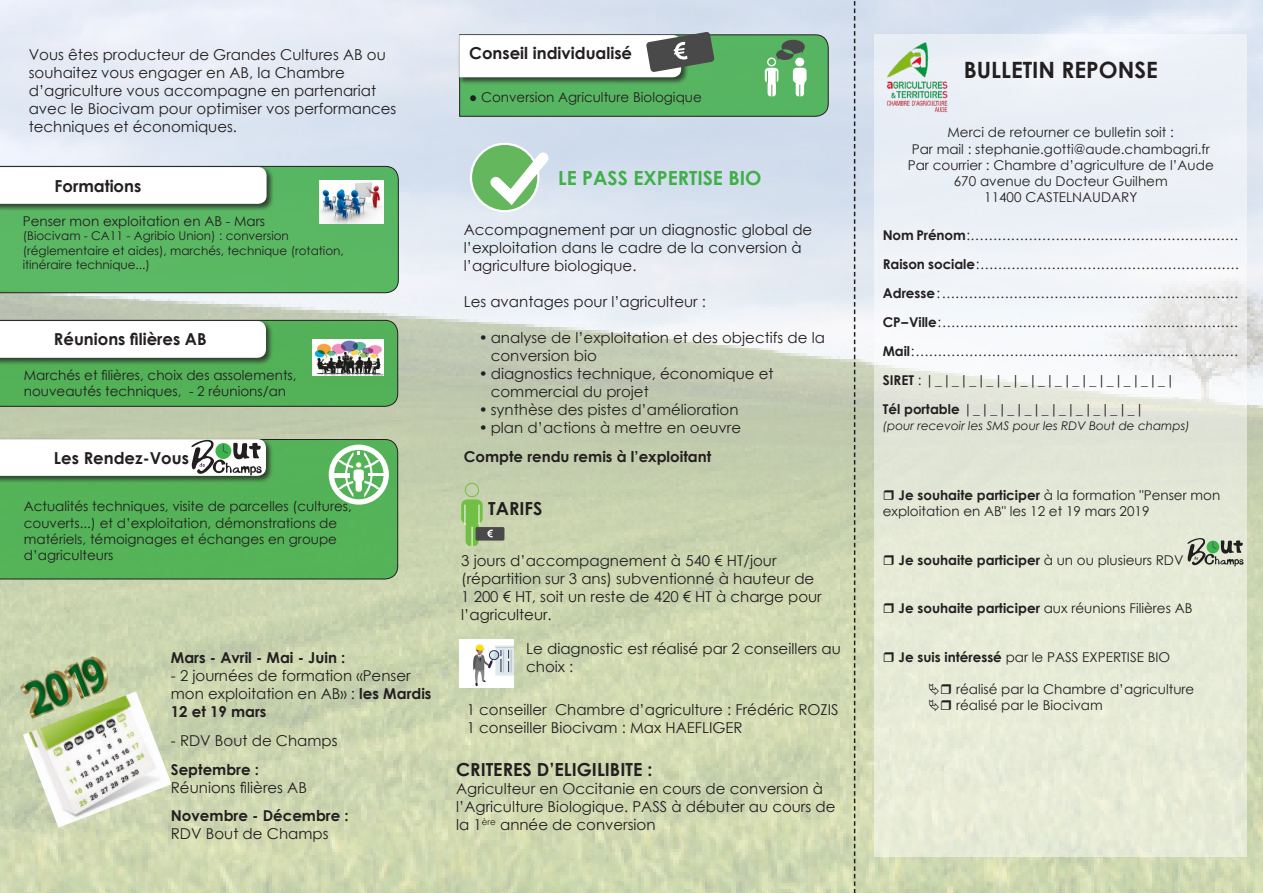
<style>
.page{position:relative;width:1263px;height:893px;background:#fff}
.page>*{position:absolute;margin:0;border:0;box-sizing:border-box;transform-origin:0 0}
.t1{font:700 22.5px "Century Gothic";color:#231f20}
.t2{font:700 19.5px "Century Gothic";color:#40ae49}
.t3{font:700 18px "Century Gothic";color:#231f20}
.t4{font:700 16.5px "Century Gothic";color:#231f20}
.t5{font:15px/18px "Century Gothic";color:#231f20}
.t6{font:700 15px "Century Gothic";color:#231f20}
.t7{font:13.5px/16.2px "Century Gothic";color:#231f20}
.t8{font:700 13.5px "Century Gothic";color:#231f20}
.t9{font:12px/14.4px "Century Gothic";color:#231f20}
.t10{font:italic 12px "Century Gothic";color:#231f20}
.s1{font-weight:700}
.s2{font-weight:400}
</style>
<div class="page">
<img style="left:0;top:0;width:1263px;height:893px">
<svg style="left:471px;top:144px;width:67px;height:67px"></svg>
<svg style="left:480px;top:142px;width:78px;height:71px"></svg>
<svg style="left:874px;top:34px;width:373px;height:823px;fill:#e8edda"></svg>
<svg style="left:1187px;top:538px;width:56px;height:28px"></svg>
<div style="left:465px;top:483px;width:14px;height:14px;border:1px solid #71bf44;border-radius:50%"></div>
<div style="left:476px;top:527px;width:28px;height:14px;background:#484948;border-radius:2px"></div>
<svg style="left:461px;top:499px;width:32px;height:47px"></svg>
<svg style="left:459px;top:32px;width:370px;height:85px"></svg>
<svg style="left:854px;top:0;width:1px;height:893px"></svg>
<div style="left:0;top:319px;width:273px;height:46px;background:#a6ab9c"></div>
<svg style="left:0;top:320px;width:398px;height:87px"></svg>
<div style="left:0;top:439px;width:398px;height:140px;background:#54b358"></div>
<div style="left:0;top:437px;width:273px;height:46px;background:#231f20;opacity:.75"></div>
<svg style="left:0;top:439px;width:266px;height:37px"></svg>
<svg style="left:329px;top:445px;width:60px;height:60px"></svg>
<img style="left:876px;top:35px;width:82px;height:81px">
<div style="left:0;top:166px;width:399px;height:127px;background:#5ab863"></div>
<div style="left:0;top:165px;width:274px;height:46px;background:#231f20;opacity:.75"></div>
<svg style="left:0;top:167px;width:267px;height:37px"></svg>
<img style="left:23px;top:691px;width:149px;height:137px">
<img style="left:19px;top:653px;width:94px;height:66px">
<img style="left:319px;top:180px;width:65px;height:44px">
<img style="left:313px;top:340px;width:71px;height:35px">
<img style="left:460px;top:640px;width:53px;height:48px">
<svg style="left:884px;top:490px;width:10px;height:10px"></svg>
<svg style="left:884px;top:555px;width:10px;height:10px"></svg>
<svg style="left:884px;top:603px;width:10px;height:10px"></svg>
<svg style="left:884px;top:652px;width:10px;height:10px"></svg>
<svg style="left:929px;top:683px;width:22px;height:29px"></svg>
<p class="t5" style="left:29px;top:45px;width:369px">Vous êtes producteur de Grandes Cultures AB ou souhaitez vous engager en AB, la Chambre d’agriculture vous accompagne en partenariat avec le Biocivam pour optimiser vos performances techniques et économiques.</p>
<p class="t4" style="left:55px;top:173px;width:88px">Formations</p>
<p class="t7" style="left:23px;top:213px;width:244px">Penser mon exploitation en AB - Mars</p>
<p class="t9" style="left:23px;top:228px;width:323px">(Biocivam - CA11 - Agribio Union) : conversion (réglementaire et aides), marchés, technique (rotation, itinéraire technique...)</p>
<p class="t4" style="left:54px;top:326px;width:154px">Réunions filières AB</p>
<p class="t7" style="left:24px;top:367px;width:274px">Marchés et filières, choix des assolements, nouveautés techniques, - 2 réunions/an</p>
<p class="t4" style="left:54px;top:445px;width:136px">Les Rendez-Vous</p>
<p class="t7" style="left:24px;top:498px;width:329px">Actualités techniques, visite de parcelles (cultures, couverts...) et d’exploitation, démonstrations de matériels, témoignages et échanges en groupe d’agriculteurs</p>
<p class="t6" style="left:171px;top:646px;width:176px">Mars - Avril - Mai - Juin :</p>
<p class="t5" style="left:171px;top:666px;width:262px">- 2 journées de formation «Penser mon exploitation en AB» : <span class="s1">les Mardis<br>12 et 19 mars</span></p>
<p class="t5" style="left:171px;top:731px;width:168px">- RDV Bout de Champs</p>
<p class="t6" style="left:171px;top:758px;width:90px">Septembre :</p>
<p class="t5" style="left:171px;top:778px;width:138px">Réunions filières AB</p>
<p class="t6" style="left:171px;top:805px;width:179px">Novembre - Décembre :</p>
<p class="t5" style="left:171px;top:825px;width:159px">RDV Bout de Champs</p>
<p class="t4" style="left:469px;top:40px;width:165px">Conseil individualisé</p>
<p class="t7" style="left:469px;top:89px;width:234px">● Conversion Agriculture Biologique</p>
<p class="t2" style="left:558px;top:163px;width:205px">LE PASS EXPERTISE BIO</p>
<p class="t5" style="left:464px;top:220px;width:350px">Accompagnement par un diagnostic global de l’exploitation dans le cadre de la conversion à l’agriculture biologique.</p>
<p class="t5" style="left:464px;top:292px;width:244px">Les avantages pour l’agriculteur :</p>
<p class="t5" style="left:491px;top:328px;width:336px;text-indent:-12px">• analyse de l’exploitation et des objectifs de la conversion bio</p>
<p class="t5" style="left:491px;top:364px;width:284px;text-indent:-12px">• diagnostics technique, économique et commercial du projet</p>
<p class="t5" style="left:479px;top:400px;width:261px">• synthèse des pistes d’amélioration</p>
<p class="t5" style="left:479px;top:418px;width:264px">• plan d’actions à mettre en oeuvre</p>
<p class="t6" style="left:464px;top:445px;width:249px">Compte rendu remis à l’exploitant</p>
<p class="t3" style="left:488px;top:494px;width:56px">TARIFS</p>
<p class="t5" style="left:461px;top:551px;width:362px">3 jours d’accompagnement à 540 € HT/jour (répartition sur 3 ans) subventionné à hauteur de 1 200 € HT, soit un reste de 420 € HT à charge pour l’agriculteur.</p>
<p class="t5" style="left:526px;top:640px;width:316px">Le diagnostic est réalisé par 2 conseillers au choix :</p>
<p class="t5" style="left:467px;top:700px;width:373px">1 conseiller Chambre d’agriculture : Frédéric ROZIS</p>
<p class="t5" style="left:467px;top:718px;width:277px">1 conseiller Biocivam : Max HAEFLIGER</p>
<p class="t3" style="left:456px;top:756px;width:198px">CRITERES D’ELIGILIBITE :</p>
<p class="t5" style="left:456px;top:779px;width:381px">Agriculteur en Occitanie en cours de conversion à l’Agriculture Biologique. PASS à débuter au cours de la 1<sup>ère</sup> année de conversion</p>
<p class="t1" style="left:964px;top:53px;width:195px">BULLETIN REPONSE</p>
<p class="t7" style="left:947px;top:124px;width:228px">Merci de retourner ce bulletin soit :</p>
<p class="t7" style="left:912px;top:140px;width:300px">Par mail : stephanie.gotti@aude.chambagri.fr</p>
<p class="t7" style="left:908px;top:157px;width:308px;text-align:center">Par courrier : Chambre d’agriculture de l’Aude<br>670 avenue du Docteur Guilhem</p>
<p class="t7" style="left:984px;top:189px;width:155px">11400 CASTELNAUDARY</p>
<p class="t7" style="left:883px;top:227px;width:357px"><span class="s1">Nom Prénom</span> : ……………………………………………………</p>
<p class="t7" style="left:883px;top:256px;width:357px"><span class="s1">Raison sociale</span> : ………………………………………………….</p>
<p class="t7" style="left:883px;top:285px;width:357px"><span class="s1">Adresse</span> : …………………………………………………………</p>
<p class="t7" style="left:883px;top:314px;width:357px"><span class="s1">CP – Ville</span> : …………………………………………………………</p>
<p class="t7" style="left:883px;top:343px;width:357px"><span class="s1">Mail</span> : ………………………………………………………………</p>
<p class="t7" style="left:883px;top:372px;width:294px"><span class="s1">SIRET</span> : |_|_|_|_|_|_|_|_|_|_|_|_|_|_|</p>
<p class="t7" style="left:883px;top:400px;width:263px"><span class="s1">Tél portable</span> |_|_|_|_|_|_|_|_|_|_|</p>
<p class="t10" style="left:883px;top:417px;width:309px">(pour recevoir les SMS pour les RDV Bout de champs)</p>
<p class="t7" style="left:883px;top:487px;width:339px;text-indent:16px"><span class="s1">Je souhaite participer</span> à la formation "Penser mon exploitation en AB" les 12 et 19 mars 2019</p>
<p class="t8" style="left:898px;top:549px;width:286px">Je souhaite participer <span class="s2">à un ou plusieurs RDV</span></p>
<p class="t7" style="left:898px;top:600px;width:295px"><span class="s1">Je souhaite participer</span> aux réunions Filières AB</p>
<p class="t7" style="left:898px;top:649px;width:273px"><span class="s1">Je suis intéressé</span> par le PASS EXPERTISE BIO</p>
<p class="t7" style="left:956px;top:681px;width:240px">réalisé par la Chambre d’agriculture</p>
<p class="t7" style="left:956px;top:697px;width:148px">réalisé par le Biocivam</p>
</div>
